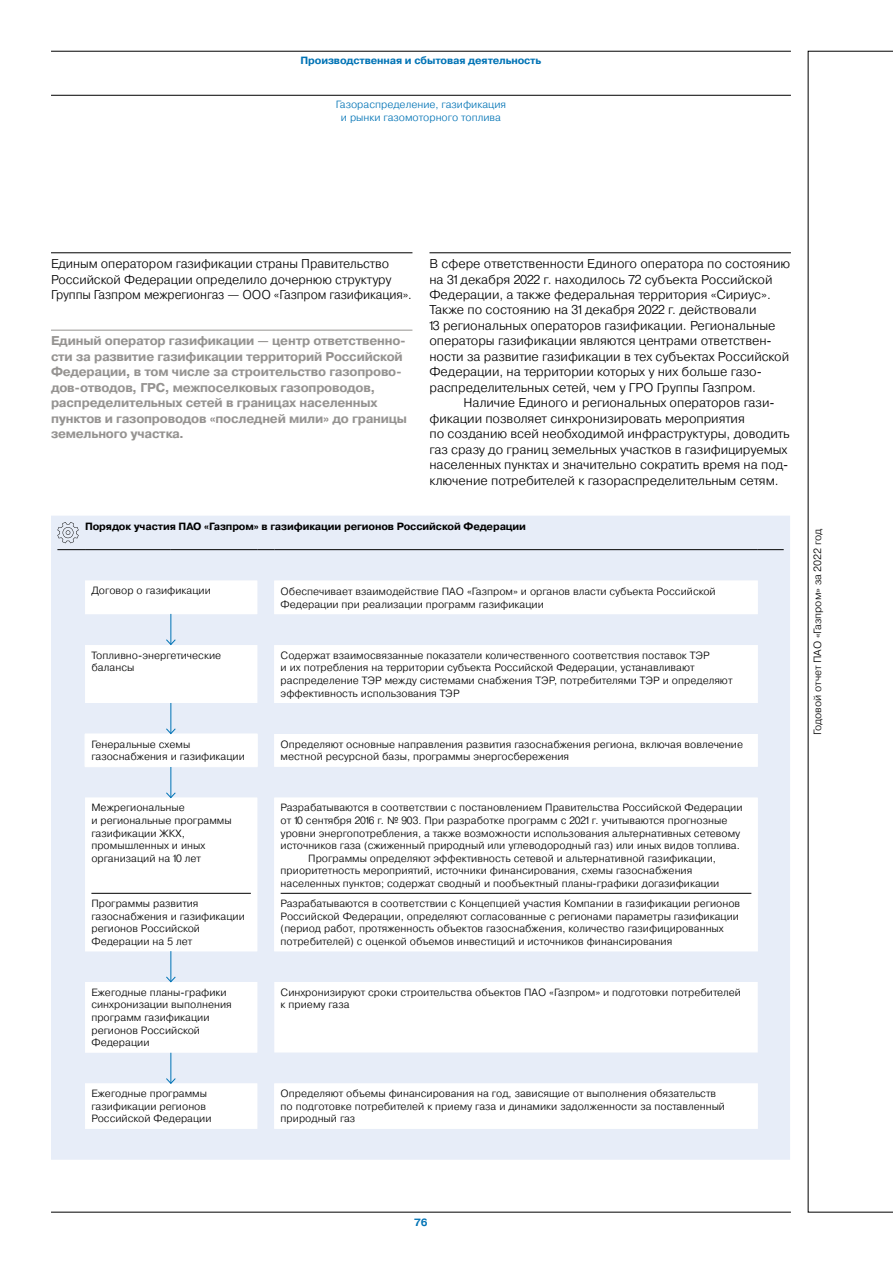
<style>
.page{position:relative;width:893px;height:1263px;background:#fff}
.page>*{position:absolute;margin:0;border:0;box-sizing:border-box;transform-origin:0 0}
.t1{font:300 12.75px/15.5px "Pragmatica";letter-spacing:-.005em;color:#000}
.t2{font:700 12.75px/15.5px "Pragmatica";letter-spacing:-.015em;color:#959391}
.t3{font:300 10.5px/12.6px "Pragmatica";color:#000}
.t4{font:700 10.5px "Pragmatica";letter-spacing:-.01em;color:#000}
.t5{font:300 10.5px/12.6px "Pragmatica";color:#0073b5;text-align:center}
.t6{font:700 10.5px "Pragmatica";letter-spacing:-.01em;color:#0073b5}
</style>
<div class="page">
<hr style="left:51px;top:1212px;width:740px;height:1px;background:#000">
<hr style="left:51px;top:253px;width:361px;height:1px;background:#000">
<hr style="left:51px;top:330px;width:361px;height:1px;background:#959391">
<hr style="left:429px;top:253px;width:362px;height:1px;background:#000">
<div style="left:51px;top:516px;width:739px;height:644px;background:#e7edf8"></div>
<svg style="left:85px;top:581px;width:673px;height:548px"></svg>
<hr style="left:85px;top:734px;width:86px;height:1px;background:#fff">
<hr style="left:85px;top:734px;width:1px;height:32px;background:#fff">
<hr style="left:171px;top:734px;width:86px;height:1px;background:#fff">
<hr style="left:257px;top:734px;width:1px;height:32px;background:#fff">
<hr style="left:85px;top:766px;width:86px;height:1px;background:#fff">
<hr style="left:171px;top:766px;width:86px;height:1px;background:#fff">
<svg style="left:57px;top:549px;width:28px;height:1px"></svg>
<hr style="left:85px;top:549px;width:86px;height:1px;background:#000">
<hr style="left:171px;top:549px;width:86px;height:1px;background:#000">
<svg style="left:257px;top:549px;width:17px;height:1px"></svg>
<hr style="left:274px;top:549px;width:484px;height:1px;background:#000">
<svg style="left:758px;top:549px;width:26px;height:1px"></svg>
<svg style="left:57px;top:522px;width:22px;height:21px"></svg>
<hr style="left:91px;top:893px;width:160px;height:1px;background:#000">
<hr style="left:281px;top:893px;width:470px;height:1px;background:#000">
<hr style="left:171px;top:614px;width:1px;height:30px;background:#0073b5">
<svg style="left:166px;top:639px;width:10px;height:6px"></svg>
<hr style="left:171px;top:703px;width:1px;height:30px;background:#0073b5">
<svg style="left:166px;top:728px;width:10px;height:6px"></svg>
<hr style="left:171px;top:767px;width:1px;height:30px;background:#0073b5">
<svg style="left:166px;top:792px;width:10px;height:6px"></svg>
<hr style="left:171px;top:951px;width:1px;height:31px;background:#0073b5">
<svg style="left:166px;top:976px;width:10px;height:6px"></svg>
<hr style="left:171px;top:1053px;width:1px;height:30px;background:#0073b5">
<svg style="left:166px;top:1078px;width:10px;height:6px"></svg>
<hr style="left:51px;top:51px;width:740px;height:1px;background:#000">
<hr style="left:51px;top:95px;width:740px;height:1px;background:#000">
<p class="t6" style="left:301px;top:54px;width:242px">Производственная и сбытовая деятельность</p>
<p class="t5" style="left:336px;top:98px;width:172px">Газораспределение, газификация и рынки газомоторного топлива</p>
<p class="t1" style="left:51px;top:256px;width:362px">Единым оператором газификации страны Правительство<br>Российской Федерации определило дочернюю структуру<br>Группы Газпром межрегионгаз — ООО «Газпром газификация».</p>
<p class="t2" style="left:51px;top:334px;width:358px">Единый оператор газификации — центр ответственно&shy;сти за развитие газификации территорий Российской Федерации, в том числе за строительство газопрово&shy;дов-отводов, ГРС, межпоселковых газопроводов, распределительных сетей в границах населенных пунктов и газопроводов «последней мили» до границы земельного участка.</p>
<p class="t1" style="left:429px;top:256px;width:362px">В сфере ответственности Единого оператора по состоянию на 31 декабря 2022 г. находилось 72 субъекта Российской Федерации, а также федеральная территория «Сириус».<br>Также по состоянию на 31 декабря 2022 г. действовали<br>13 региональных операторов газификации. Региональные операторы газификации являются центрами ответствен&shy;ности за развитие газификации в тех субъектах Российской Федерации, на территории которых у них больше газо&shy;распределительных сетей, чем у ГРО Группы Газпром.</p>
<p class="t1" style="left:429px;top:395px;width:362px;text-indent:34px">Наличие Единого и региональных операторов гази&shy;фикации позволяет синхронизировать мероприятия<br>по созданию всей необходимой инфраструктуры, доводить газ сразу до границ земельных участков в газифицируемых населенных пунктах и значительно сократить время на под&shy;ключение потребителей к газораспределительным сетям.</p>
<p class="t4" style="left:85px;top:520px;width:443px">Порядок участия ПАО «Газпром» в газификации регионов Российской Федерации</p>
<p class="t3" style="left:91px;top:584px;width:121px">Договор о газификации</p>
<p class="t3" style="left:281px;top:585px;width:437px">Обеспечивает взаимодействие ПАО «Газпром» и органов власти субъекта Российской<br>Федерации при реализации программ газификации</p>
<p class="t3" style="left:91px;top:649px;width:131px">Топливно-энергетические балансы</p>
<p class="t3" style="left:281px;top:649px;width:453px">Содержат взаимосвязанные показатели количественного соответствия поставок ТЭР<br>и их потребления на территории субъекта Российской Федерации, устанавливают распределение ТЭР между системами снабжения ТЭР, потребителями ТЭР и определяют эффективность использования ТЭР</p>
<p class="t3" style="left:91px;top:738px;width:155px">Генеральные схемы газоснабжения и газификации</p>
<p class="t3" style="left:281px;top:738px;width:464px">Определяют основные направления развития газоснабжения региона, включая вовлечение местной ресурсной базы, программы энергосбережения</p>
<p class="t3" style="left:91px;top:801px;width:142px">Межрегиональные<br>и региональные программы газификации ЖКХ, промышленных и иных организаций на 10 лет</p>
<p class="t3" style="left:281px;top:801px;width:463px">Разрабатываются в соответствии с постановлением Правительства Российской Федерации</p>
<p class="t3" style="left:281px;top:814px;width:448px">от 10 сентября 2016 г. № 903. При разработке программ с 2021 г. учитываются прогнозные</p>
<p class="t3" style="left:281px;top:826px;width:461px">уровни энергопотребления, а также возможности использования альтернативных сетевому</p>
<p class="t3" style="left:281px;top:839px;width:461px">источников газа (сжиженный природный или углеводородный газ) или иных видов топлива.</p>
<p class="t3" style="left:308px;top:852px;width:409px">Программы определяют эффективность сетевой и альтернативной газификации,</p>
<p class="t3" style="left:281px;top:864px;width:413px">приоритетность мероприятий, источники финансирования, схемы газоснабжения</p>
<p class="t3" style="left:281px;top:877px;width:440px">населенных пунктов; содержат сводный и пообъектный планы-графики догазификации</p>
<p class="t3" style="left:91px;top:897px;width:155px">Программы развития газоснабжения и газификации регионов Российской<br>Федерации на 5 лет</p>
<p class="t3" style="left:281px;top:897px;width:461px">Разрабатываются в соответствии с Концепцией участия Компании в газификации регионов Российской Федерации, определяют согласованные с регионами параметры газификации (период работ, протяженность объектов газоснабжения, количество газифицированных потребителей) с оценкой объемов инвестиций и источников финансирования</p>
<p class="t3" style="left:91px;top:985px;width:142px">Ежегодные планы-графики синхронизации выполнения программ газификации регионов Российской<br>Федерации</p>
<p class="t3" style="left:281px;top:985px;width:462px">Синхронизируют сроки строительства объектов ПАО «Газпром» и подготовки потребителей к приему газа</p>
<p class="t3" style="left:91px;top:1087px;width:122px">Ежегодные программы газификации регионов<br>Российской Федерации</p>
<p class="t3" style="left:281px;top:1087px;width:446px">Определяют объемы финансирования на год, зависящие от выполнения обязательств по подготовке потребителей к приему газа и динамики задолженности за поставленный природный газ</p>
<p class="t3" style="left:811px;top:735px;width:208px;rotate:-90deg">Годовой отчет ПАО «Газпром» за 2022 год</p>
<p class="t6" style="left:414px;top:1216px;width:15px">76</p>
</div>
